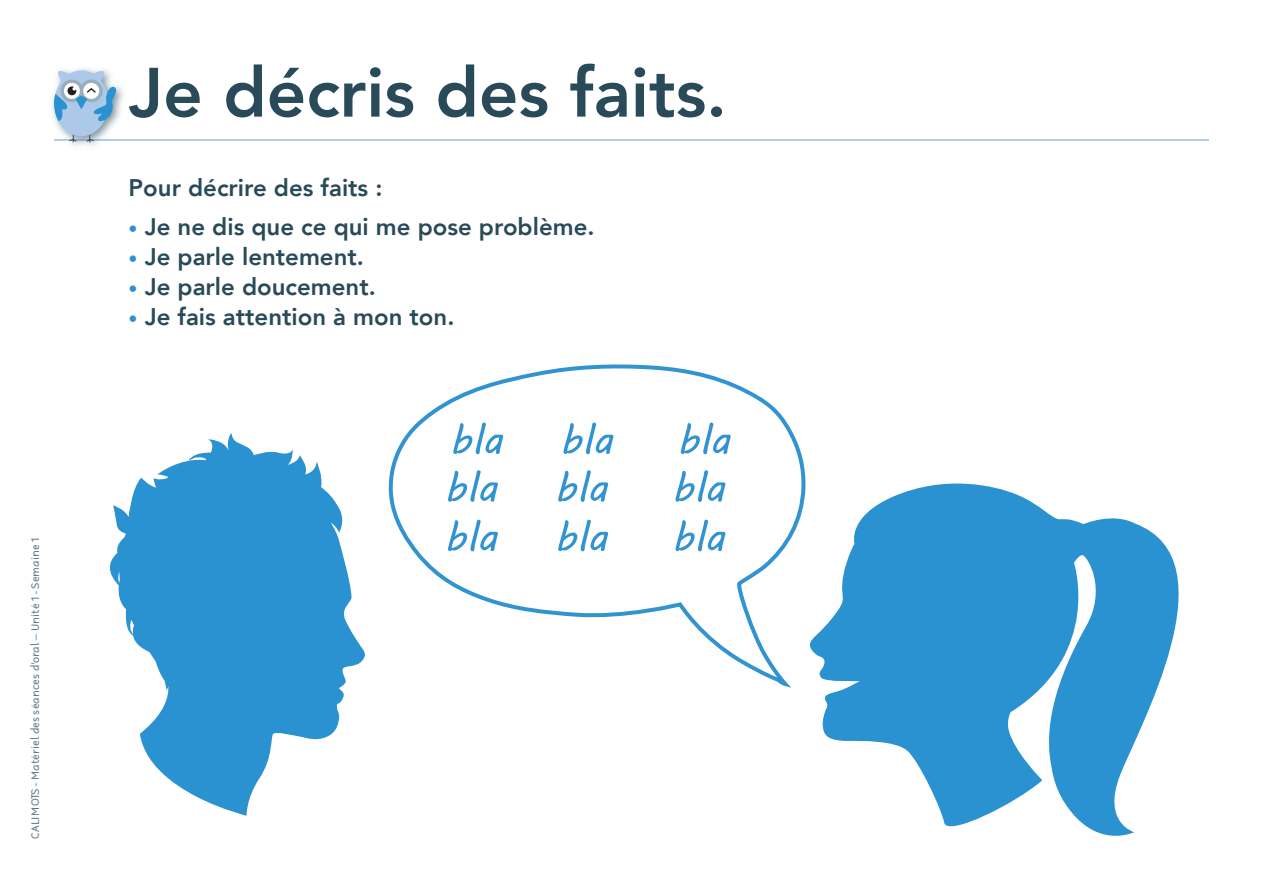
<style>
.page{position:relative;width:1263px;height:893px;background:#fff}
.page>*{position:absolute;margin:0;border:0;box-sizing:border-box;transform-origin:0 0}
.t1{font:800 69px "Avenir";color:#294a59}
.t2{font:800 24px "Avenir";color:#294a59}
.Entete-Unite-semaine{font:10.5px "Robaga Rounded";color:#5e7b89}
.s1{font-size:18px;color:#2a92d0}
</style>
<div class="page">
<hr style="left:54px;top:139px;width:1155px;height:2px;background:#9abfe5">
<div style="left:49px;top:66px;width:78px;height:87px;background:#294a59;opacity:.6"></div>
<svg style="left:68px;top:133px;width:9px;height:10px"></svg>
<svg style="left:86px;top:133px;width:9px;height:10px"></svg>
<div style="left:54px;top:70px;width:55px;height:66px;background:#acc9e9;border-radius:50%"></div>
<svg style="left:53px;top:69px;width:66px;height:54px"></svg>
<svg style="left:810px;top:562px;width:37px;height:179px"></svg>
<svg style="left:847px;top:483px;width:332px;height:353px;fill:#2a92d0"></svg>
<svg style="left:140px;top:576px;width:225px;height:240px;fill:#2a92d0"></svg>
<svg style="left:110px;top:433px;width:238px;height:257px;fill:#2a92d0"></svg>
<svg style="left:388px;top:364px;width:418px;height:324px"></svg>
<svg style="left:453px;top:423px;width:50px;height:31px"></svg>
<svg style="left:563px;top:423px;width:50px;height:31px"></svg>
<svg style="left:681px;top:423px;width:50px;height:31px"></svg>
<svg style="left:448px;top:470px;width:50px;height:32px"></svg>
<svg style="left:558px;top:470px;width:50px;height:32px"></svg>
<svg style="left:675px;top:470px;width:50px;height:32px"></svg>
<svg style="left:448px;top:520px;width:50px;height:31px"></svg>
<svg style="left:558px;top:520px;width:50px;height:31px"></svg>
<svg style="left:675px;top:520px;width:50px;height:31px"></svg>
<p class="Entete-Unite-semaine" style="left:29px;top:839px;width:303px;rotate:-90deg">CALIMOTS - Matériel des séances d’oral – Unité 1 - Semaine 1</p>
<p class="t1" style="left:129px;top:39px;width:600px">Je décris des faits.</p>
<p class="t2" style="left:129px;top:169px;width:255px">Pour décrire des faits :</p>
<p class="t2" style="left:129px;top:208px;width:467px"><span class="s1">•</span> Je ne dis que ce qui me pose problème.</p>
<p class="t2" style="left:129px;top:238px;width:237px"><span class="s1">•</span> Je parle lentement.</p>
<p class="t2" style="left:129px;top:268px;width:249px"><span class="s1">•</span> Je parle doucement.</p>
<p class="t2" style="left:129px;top:298px;width:327px"><span class="s1">•</span> Je fais attention à mon ton.</p>
</div>
